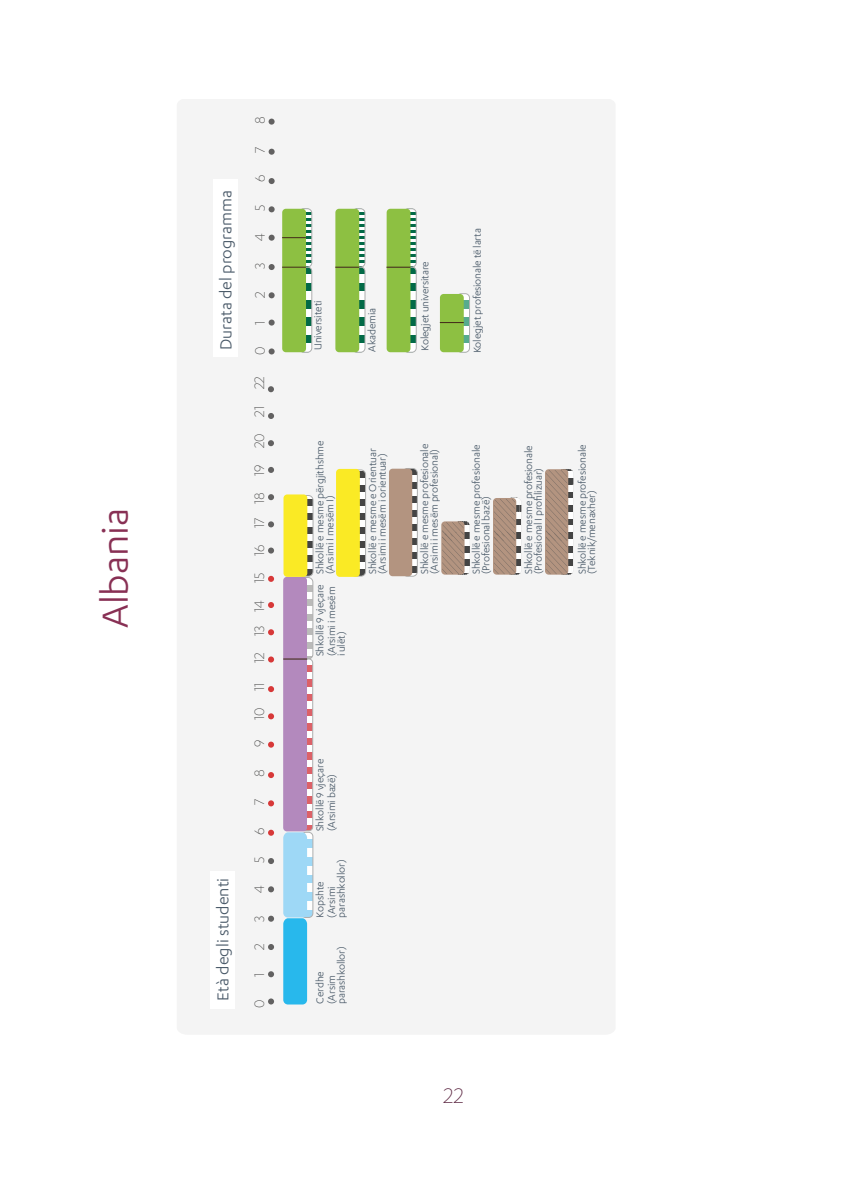
<style>
.page{position:relative;width:844px;height:1191px;background:#fff}
.page>*{position:absolute;margin:0;border:0;box-sizing:border-box;transform-origin:0 0}
.t1{font:42px "Karbon";color:#883054}
.t2{font:300 24.5px "Karbon";color:#59223e}
.t3{font:18.2px "Karbon";color:#485867}
.t4{font:300 15.92px "Karbon";letter-spacing:-.015em;color:#444443}
.t5{font:11.72px/9.6px "Karbon";letter-spacing:-.01em;color:#485867}
</style>
<div class="page">
<div style="left:177px;top:99px;width:438px;height:935px;background:#f4f4f4"></div>
<div style="left:210px;top:871px;width:24px;height:137px;background:#fff"></div>
<div style="left:213px;top:179px;width:24px;height:178px;background:#fff"></div>
<svg style="left:268px;top:348px;width:6px;height:6px"></svg>
<svg style="left:268px;top:319px;width:6px;height:6px"></svg>
<svg style="left:268px;top:292px;width:6px;height:6px"></svg>
<svg style="left:268px;top:264px;width:6px;height:6px"></svg>
<svg style="left:268px;top:235px;width:6px;height:6px"></svg>
<svg style="left:268px;top:206px;width:6px;height:6px"></svg>
<svg style="left:268px;top:178px;width:6px;height:6px"></svg>
<svg style="left:268px;top:149px;width:6px;height:6px"></svg>
<svg style="left:299px;top:267px;width:13px;height:85px"></svg>
<div style="left:299px;top:267px;width:13px;height:85px;border:1px solid #aeafaf;border-radius:4px"></div>
<svg style="left:299px;top:209px;width:13px;height:58px"></svg>
<div style="left:299px;top:209px;width:13px;height:58px;border:1px solid #aeafaf;border-radius:4px"></div>
<div style="left:282px;top:209px;width:24px;height:143px;background:#8dc042;border-radius:4px"></div>
<svg style="left:301px;top:832px;width:12px;height:85px"></svg>
<div style="left:301px;top:832px;width:12px;height:85px;border:1px solid #aeafaf;border-radius:4px"></div>
<svg style="left:268px;top:998px;width:6px;height:6px"></svg>
<svg style="left:268px;top:971px;width:6px;height:6px"></svg>
<svg style="left:268px;top:944px;width:6px;height:6px"></svg>
<svg style="left:268px;top:915px;width:6px;height:6px"></svg>
<svg style="left:268px;top:886px;width:6px;height:6px"></svg>
<svg style="left:268px;top:858px;width:6px;height:6px"></svg>
<svg style="left:268px;top:829px;width:6px;height:6px"></svg>
<svg style="left:268px;top:800px;width:6px;height:6px"></svg>
<svg style="left:268px;top:772px;width:6px;height:6px"></svg>
<svg style="left:268px;top:741px;width:6px;height:6px"></svg>
<svg style="left:268px;top:713px;width:6px;height:6px"></svg>
<svg style="left:268px;top:686px;width:6px;height:6px"></svg>
<svg style="left:268px;top:656px;width:6px;height:6px"></svg>
<svg style="left:268px;top:629px;width:6px;height:6px"></svg>
<svg style="left:268px;top:602px;width:6px;height:6px"></svg>
<svg style="left:268px;top:576px;width:6px;height:6px"></svg>
<svg style="left:268px;top:547px;width:6px;height:6px"></svg>
<svg style="left:268px;top:521px;width:6px;height:6px"></svg>
<svg style="left:268px;top:494px;width:6px;height:6px"></svg>
<svg style="left:268px;top:467px;width:6px;height:6px"></svg>
<svg style="left:268px;top:440px;width:6px;height:6px"></svg>
<svg style="left:268px;top:413px;width:6px;height:6px"></svg>
<svg style="left:268px;top:386px;width:6px;height:6px"></svg>
<svg style="left:298px;top:495px;width:15px;height:81px"></svg>
<div style="left:298px;top:495px;width:15px;height:81px;border:1px solid #aeafaf;border-radius:5px"></div>
<svg style="left:298px;top:577px;width:15px;height:82px"></svg>
<div style="left:298px;top:577px;width:15px;height:82px;border:1px solid #aeafaf;border-radius:5px"></div>
<svg style="left:301px;top:659px;width:11px;height:171px"></svg>
<div style="left:301px;top:659px;width:12px;height:172px;border:1px solid #aeafaf;border-radius:4px"></div>
<svg style="left:283px;top:832px;width:24px;height:172px;background:#66c8f0"></svg>
<div style="left:283px;top:577px;width:24px;height:254px;background:#b389bd;border-radius:4px"></div>
<div style="left:283px;top:494px;width:24px;height:83px;background:#faea25;border-radius:4px"></div>
<svg style="left:351px;top:470px;width:14px;height:106px"></svg>
<div style="left:351px;top:470px;width:14px;height:106px;border:1px solid #aeafaf;border-radius:5px"></div>
<div style="left:336px;top:469px;width:24px;height:108px;background:#faea25;border-radius:4px"></div>
<svg style="left:282px;top:267px;width:24px;height:1px"></svg>
<svg style="left:282px;top:237px;width:24px;height:1px"></svg>
<svg style="left:352px;top:267px;width:13px;height:85px"></svg>
<div style="left:352px;top:267px;width:13px;height:85px;border:1px solid #aeafaf;border-radius:4px"></div>
<svg style="left:352px;top:209px;width:13px;height:58px"></svg>
<div style="left:352px;top:209px;width:13px;height:58px;border:1px solid #aeafaf;border-radius:4px"></div>
<div style="left:335px;top:209px;width:24px;height:143px;background:#8dc042;border-radius:4px"></div>
<svg style="left:335px;top:267px;width:24px;height:1px"></svg>
<svg style="left:403px;top:267px;width:13px;height:85px"></svg>
<div style="left:403px;top:267px;width:13px;height:85px;border:1px solid #aeafaf;border-radius:4px"></div>
<svg style="left:403px;top:209px;width:13px;height:58px"></svg>
<div style="left:403px;top:209px;width:13px;height:58px;border:1px solid #aeafaf;border-radius:4px"></div>
<div style="left:386px;top:209px;width:24px;height:143px;background:#8dc042;border-radius:4px"></div>
<svg style="left:457px;top:294px;width:12px;height:58px"></svg>
<div style="left:457px;top:293px;width:12px;height:59px;border:1px solid #aeafaf;border-radius:4px"></div>
<div style="left:440px;top:294px;width:23px;height:58px;background:#8dc042;border-radius:4px"></div>
<svg style="left:386px;top:267px;width:24px;height:1px"></svg>
<svg style="left:268px;top:119px;width:6px;height:6px"></svg>
<svg style="left:402px;top:468px;width:15px;height:108px"></svg>
<div style="left:402px;top:468px;width:15px;height:108px;border:1px solid #aeafaf;border-radius:5px"></div>
<div style="left:389px;top:469px;width:23px;height:107px;background:#b39480;border-radius:4px"></div>
<div style="left:441px;top:521px;width:23px;height:53px;background:#c7b1a3;border-radius:4px"></div>
<svg style="left:442px;top:521px;width:27px;height:54px"></svg>
<svg style="left:493px;top:498px;width:28px;height:77px;background:#ac9485"></svg>
<svg style="left:545px;top:469px;width:28px;height:106px;background:#ac9484"></svg>
<svg style="left:283px;top:658px;width:24px;height:1px"></svg>
<svg style="left:440px;top:322px;width:23px;height:1px"></svg>
<h1 class="t1" style="left:92px;top:628px;width:122px;rotate:-90deg">Albania</h1>
<h3 class="t3" style="left:216px;top:350px;width:161px;rotate:-90deg">Durata del programma</h3>
<h3 class="t3" style="left:213px;top:1000px;width:124px;rotate:-90deg">Età degli studenti</h3>
<h3 class="t4" style="left:251px;top:124px;width:9px;rotate:-90deg">8</h3>
<h3 class="t4" style="left:251px;top:152px;width:8px;rotate:-90deg">7</h3>
<h3 class="t4" style="left:251px;top:182px;width:9px;rotate:-90deg">6</h3>
<h3 class="t4" style="left:251px;top:211px;width:8px;rotate:-90deg">5</h3>
<h3 class="t4" style="left:251px;top:241px;width:9px;rotate:-90deg">4</h3>
<h3 class="t4" style="left:251px;top:269px;width:8px;rotate:-90deg">3</h3>
<h3 class="t4" style="left:251px;top:298px;width:8px;rotate:-90deg">2</h3>
<h3 class="t4" style="left:251px;top:324px;width:6px;rotate:-90deg">1</h3>
<h3 class="t4" style="left:251px;top:355px;width:10px;rotate:-90deg">0</h3>
<h3 class="t4" style="left:251px;top:746px;width:372px;rotate:-90deg">9 10 11 12 13 14 15 16 17 18 19 20 21 22</h3>
<h3 class="t4" style="left:251px;top:777px;width:9px;rotate:-90deg">8</h3>
<h3 class="t4" style="left:251px;top:805px;width:8px;rotate:-90deg">7</h3>
<h3 class="t4" style="left:251px;top:834px;width:9px;rotate:-90deg">6</h3>
<h3 class="t4" style="left:251px;top:863px;width:8px;rotate:-90deg">5</h3>
<h3 class="t4" style="left:251px;top:893px;width:9px;rotate:-90deg">4</h3>
<h3 class="t4" style="left:251px;top:921px;width:8px;rotate:-90deg">3</h3>
<h3 class="t4" style="left:251px;top:950px;width:8px;rotate:-90deg">2</h3>
<h3 class="t4" style="left:251px;top:977px;width:6px;rotate:-90deg">1</h3>
<h3 class="t4" style="left:251px;top:1007px;width:10px;rotate:-90deg">0</h3>
<p class="t5" style="left:312px;top:350px;width:51px;rotate:-90deg">Universiteti</p>
<p class="t5" style="left:367px;top:351px;width:45px;rotate:-90deg">Akademia</p>
<p class="t5" style="left:419px;top:351px;width:91px;rotate:-90deg">Kolegjet universitare</p>
<p class="t5" style="left:472px;top:353px;width:127px;rotate:-90deg">Kolegjet profesionale të larta</p>
<p class="t5" style="left:314px;top:574px;width:135px;rotate:-90deg">Shkollë e mesme përgjithshme (Arsimi I mesëm I)</p>
<p class="t5" style="left:315px;top:656px;width:74px;rotate:-90deg">Shkollë 9 vjeçare</p>
<p class="t5" style="left:326px;top:656px;width:71px;rotate:-90deg">(Arsimi i mesëm i ulët)</p>
<p class="t5" style="left:367px;top:574px;width:127px;rotate:-90deg">Shkollë e mesme e Orientuar (Arsimi i mesëm i orientuar)</p>
<p class="t5" style="left:419px;top:574px;width:132px;rotate:-90deg">Shkollë e mesme profesionale (Arsimi i mesëm profesional)</p>
<p class="t5" style="left:471px;top:574px;width:131px;rotate:-90deg">Shkollë e mesme profesionale (Profesional bazë)</p>
<p class="t5" style="left:523px;top:574px;width:131px;rotate:-90deg">Shkollë e mesme profesionale (Profesional I profilizuar)</p>
<p class="t5" style="left:576px;top:574px;width:131px;rotate:-90deg">Shkollë e mesme profesionale (Teknik/menaxher)</p>
<p class="t5" style="left:315px;top:831px;width:74px;rotate:-90deg">Shkollë 9 vjeçare</p>
<p class="t5" style="left:326px;top:831px;width:59px;rotate:-90deg">(Arsimi bazë)</p>
<p class="t5" style="left:326px;top:917px;width:59px;rotate:-90deg">(Arsimi parashkollor)</p>
<p class="t5" style="left:315px;top:917px;width:38px;rotate:-90deg">Kopshte</p>
<p class="t5" style="left:336px;top:1004px;width:59px;rotate:-90deg">parashkollor)</p>
<p class="t5" style="left:314px;top:1004px;width:34px;line-height:11.5px;rotate:-90deg">Cerdhe (Arsim</p>
<h2 class="t2" style="left:443px;top:1082px;width:22px">22</h2>
</div>
